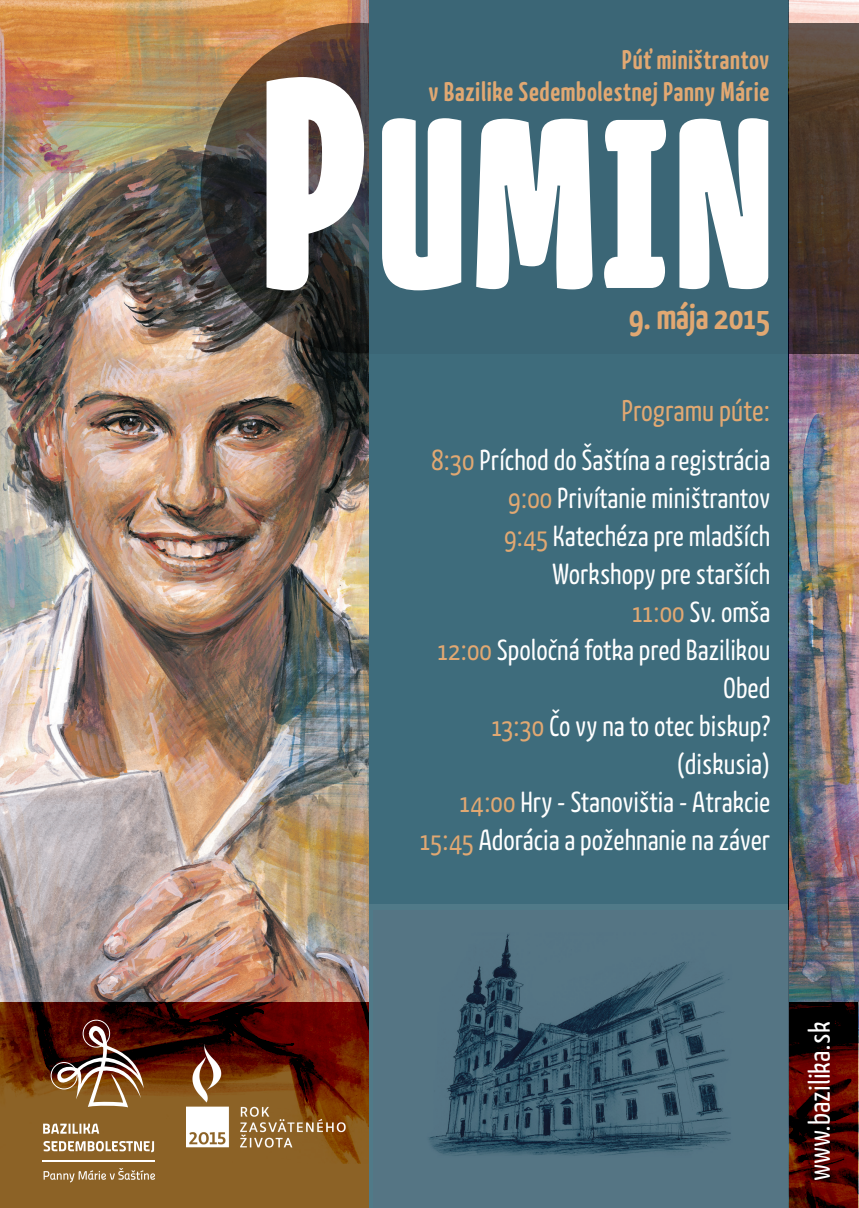
<style>
.page{position:relative;width:859px;height:1208px;background:#fff}
.page>*{position:absolute;margin:0;border:0;box-sizing:border-box;transform-origin:0 0}
.t1{font:900 240px "Kava Pro";color:#fff}
.t2{font:700 36px "Kava Pro";color:#e1a872}
.t3{font:30px "Kava Pro";color:#fff}
.t4{font:30px "Kava Pro";color:#e1a872}
.t5{font:29px/38px "Kava Pro";color:#fff;text-align:right}
.t6{font:700 27px/32.4px "Kava Pro";letter-spacing:.025em;color:#e1a872;text-align:right}
.s1{font-size:300px}
.s2{color:#e1a872}
</style>
<div class="page">
<div style="left:0;top:1002px;width:858px;height:206px;background:#8c6226"></div>
<img style="left:0;top:0;width:369px;height:1163px">
<svg style="left:201px;top:23px;width:314px;height:330px"></svg>
<div style="left:369px;top:0;width:420px;height:1208px;background:#3e6c7c"></div>
<div style="left:369px;top:904px;width:420px;height:304px;background:#557584"></div>
<div style="left:369px;top:0;width:420px;height:353px;background:#3b6676"></div>
<img style="left:789px;top:0;width:70px;height:1208px">
<svg style="left:50px;top:1019px;width:94px;height:88px"></svg>
<hr style="left:43px;top:1160px;width:112px;height:1px;background:#fff">
<svg style="left:44px;top:1168px;width:111px;height:14px"></svg>
<svg style="left:43px;top:1123px;width:111px;height:29px"></svg>
<img style="left:186px;top:1044px;width:161px;height:105px">
<img style="left:428px;top:910px;width:361px;height:298px">
<p class="t6" style="left:428px;top:43px;width:342px">Púť miništrantov<br>v Bazilike Sedembolestnej Panny Márie</p>
<h1 class="t1" style="left:259px;top:51px;width:517px"><span class="s1">P</span>UMIN</h1>
<p class="t2" style="left:629px;top:293px;width:143px">9. mája 2015</p>
<p class="t4" style="left:621px;top:392px;width:151px">Programu púte:</p>
<p class="t5" style="left:420px;top:439px;width:352px"><span class="s2">8:30</span> Príchod do Šaštína a registrácia<br><span class="s2">9:00</span> Privítanie miništrantov<br><span class="s2">9:45</span> Katechéza pre mladších<br>Workshopy pre starších<br><span class="s2">11:00</span> Sv. omša<br><span class="s2">12:00</span> Spoločná fotka pred Bazilikou<br>Obed<br><span class="s2">13:30</span> Čo vy na to otec biskup? (diskusia)<br><span class="s2">14:00</span> Hry - Stanovištia - Atrakcie<br><span class="s2">15:45</span> Adorácia a požehnanie na záver</p>
<p class="t3" style="left:800px;top:1181px;width:161px;rotate:-90deg">www.bazilika.sk</p>
</div>
